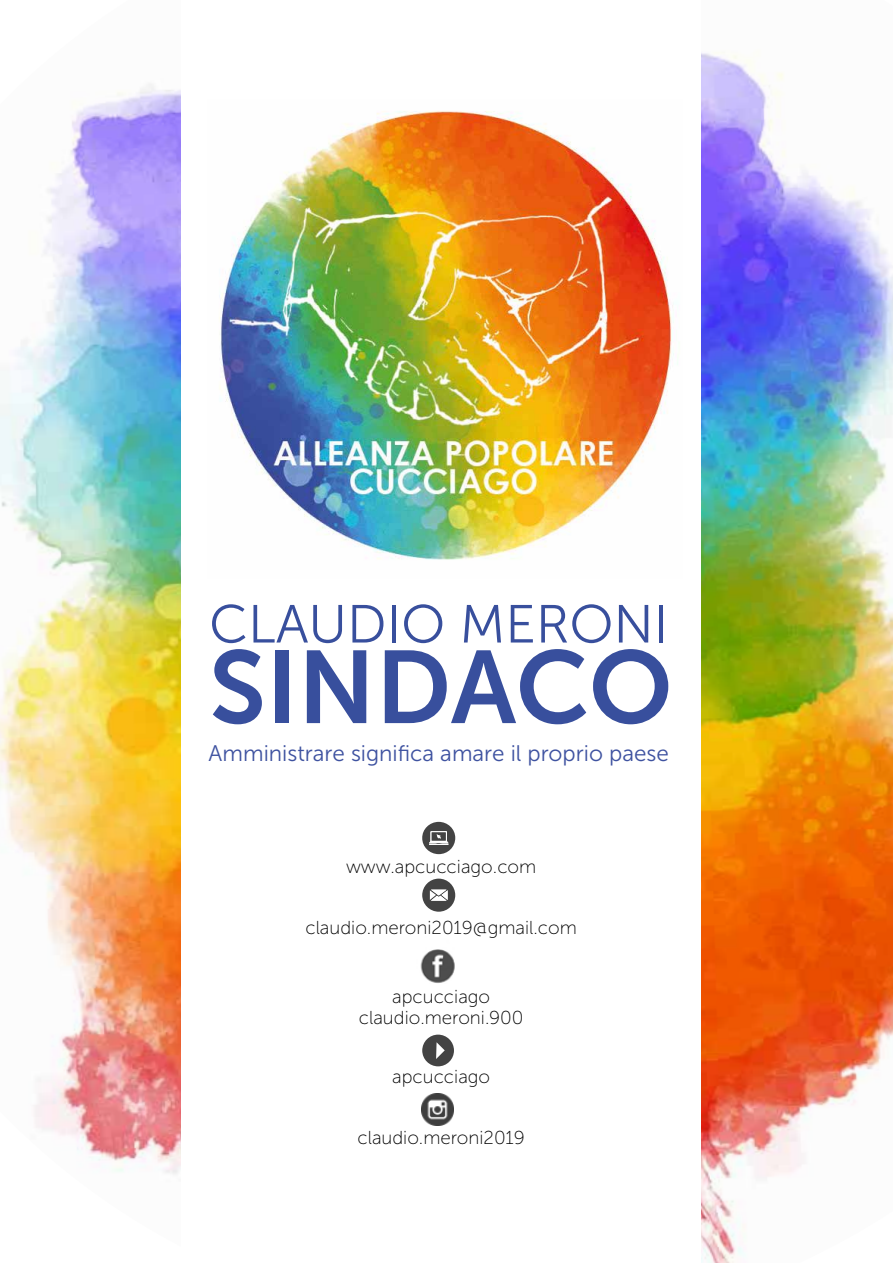
<style>
.page{position:relative;width:893px;height:1263px;background:#fff}
.page>*{position:absolute;margin:0;border:0;box-sizing:border-box;transform-origin:0 0}
.t1{font:102.6px "Museo Sans 700";color:#384f9d}
.t2{font:53.4px "Museo Sans 300";color:#384f9d}
.t3{font:22.5px "Museo Sans 300";color:#3e52a0}
.t4{font:18.75px/20.4px "Museo Sans 100";color:#000;text-align:center}
</style>
<div class="page">
<img style="left:0;top:52px;width:893px;height:1211px">
<div style="left:182px;top:0;width:519px;height:1263px;background:#fff"></div>
<img style="left:219px;top:111px;width:459px;height:449px">
<img style="left:420px;top:949px;width:35px;height:34px">
<svg style="left:422px;top:822px;width:33px;height:32px"></svg>
<svg style="left:422px;top:879px;width:33px;height:33px"></svg>
<svg style="left:422px;top:1034px;width:32px;height:32px"></svg>
<svg style="left:436px;top:1042px;width:9px;height:17px"></svg>
<img style="left:422px;top:1094px;width:32px;height:32px">
<h2 class="t2" style="left:209px;top:595px;width:461px">CLAUDIO MERONI</h2>
<h1 class="t1" style="left:209px;top:630px;width:465px">SINDACO</h1>
<p class="t3" style="left:209px;top:741px;width:462px">Amministrare significa amare il proprio paese</p>
<p class="t4" style="left:346px;top:856px;width:192px">www.apcucciago.com</p>
<p class="t4" style="left:305px;top:917px;width:273px">claudio.meroni2019@gmail.com</p>
<p class="t4" style="left:359px;top:987px;width:166px">apcucciago claudio.meroni.900</p>
<p class="t4" style="left:392px;top:1066px;width:100px">apcucciago</p>
<p class="t4" style="left:357px;top:1128px;width:169px">claudio.meroni2019</p>
</div>
